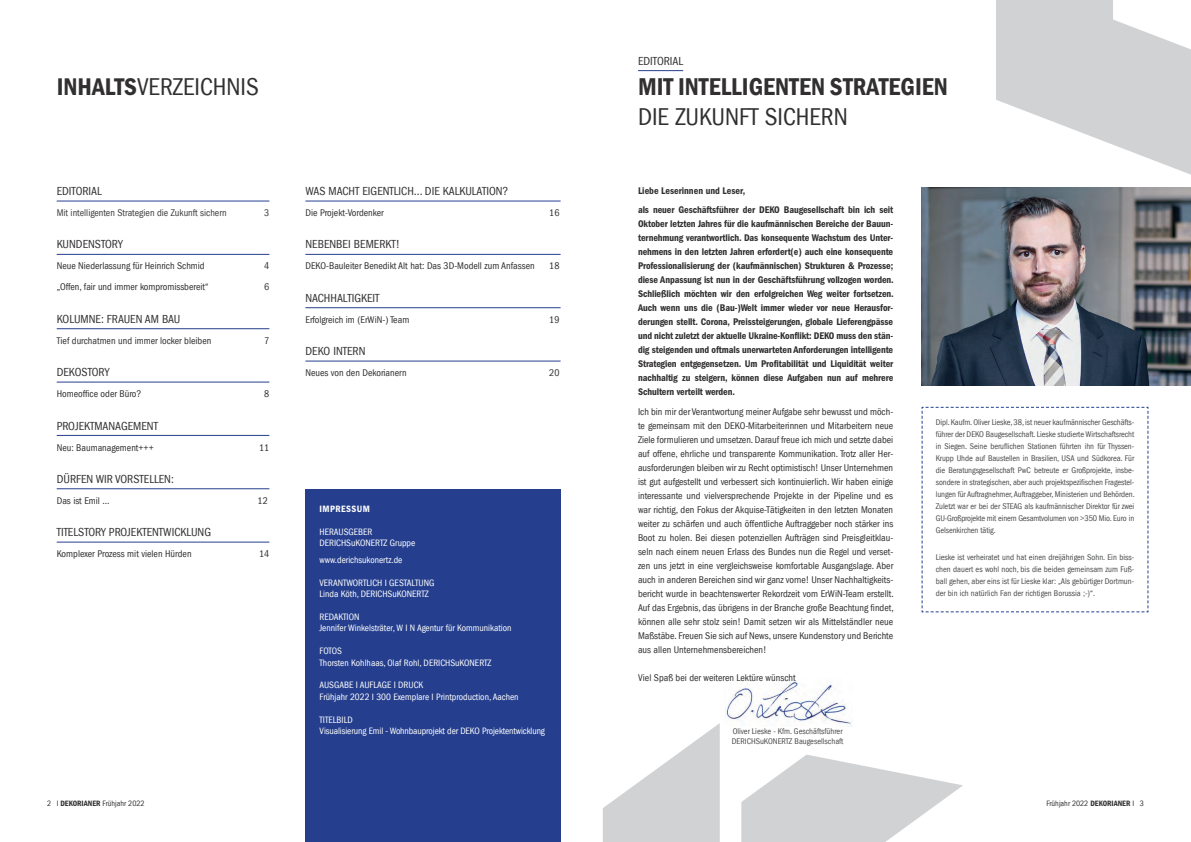
<style>
.page{position:relative;width:1191px;height:842px;background:#fff}
.page>*{position:absolute;margin:0;border:0;box-sizing:border-box;transform-origin:0 0}
.Headline_Titel{font:condensed 25px "Franklin Gothic LT";color:#312f30}
.Headline_Titel-2{font:600 condensed 25px "Franklin Gothic";color:#312f30}
.Inhalt_Rubrik{font:condensed 12px "Franklin Gothic LT";color:#312f30}
.Rubrik{font:condensed 12px "Franklin Gothic LT";color:#312f30}
.Fließtext{font:condensed 10px/14px "Franklin Gothic LT";color:#312f30;text-align:justify}
.Headline_Fließtext{font:600 condensed 10px/14px "Franklin Gothic LT";letter-spacing:-.01em;color:#312f30;text-align:justify}
.Inhalt_Titel{font:condensed 10px "Franklin Gothic LT";color:#312f30}
.Inhalt_Titel-2{font:condensed 10px "Franklin Gothic LT";color:#3e3e3f}
.t1{font:condensed 9.5px "Franklin Gothic LT";color:#fff}
.t2{font:600 condensed 9.5px "Franklin Gothic LT";letter-spacing:.05em;color:#fff}
.Bildunterschrift{font:condensed 8.5px/12px "Franklin Gothic LT";color:#4a4b4c;text-align:justify}
.t3{font:condensed 8px "Franklin Gothic LT";color:#312f30}
.s1{font-weight:600}
</style>
<div class="page">
<div style="left:305px;top:489px;width:255px;height:353px;background:#253f8e"></div>
<img style="left:921px;top:187px;width:270px;height:199px">
<img style="left:725px;top:680px;width:127px;height:47px">
<svg style="left:603px;top:724px;width:116px;height:118px"></svg>
<svg style="left:741px;top:755px;width:222px;height:87px"></svg>
<hr style="left:305px;top:201px;width:255px;height:1px;background:#253f8e">
<hr style="left:305px;top:254px;width:255px;height:1px;background:#253f8e">
<hr style="left:305px;top:307px;width:255px;height:1px;background:#253f8e">
<hr style="left:305px;top:361px;width:255px;height:1px;background:#253f8e">
<hr style="left:57px;top:201px;width:212px;height:1px;background:#253f8e">
<hr style="left:57px;top:254px;width:212px;height:1px;background:#253f8e">
<hr style="left:57px;top:328px;width:212px;height:1px;background:#253f8e">
<hr style="left:57px;top:382px;width:212px;height:1px;background:#253f8e">
<hr style="left:57px;top:435px;width:212px;height:1px;background:#253f8e">
<hr style="left:57px;top:488px;width:212px;height:1px;background:#253f8e">
<hr style="left:57px;top:542px;width:212px;height:1px;background:#253f8e">
<svg style="left:996px;top:0;width:195px;height:175px"></svg>
<svg style="left:921px;top:406px;width:228px;height:207px"></svg>
<hr style="left:638px;top:70px;width:45px;height:1px;background:#253f8e">
<p class="Headline_Titel" style="left:57px;top:72px;width:204px"><span class="s1">INHALTS</span>VERZEICHNIS</p>
<p class="Inhalt_Rubrik" style="left:57px;top:184px;width:47px">EDITORIAL</p>
<p class="Inhalt_Titel-2" style="left:57px;top:207px;width:171px">Mit intelligenten Strategien die Zukunft sichern</p>
<p class="Inhalt_Titel-2" style="left:264px;top:207px;width:7px">3</p>
<p class="Inhalt_Rubrik" style="left:57px;top:238px;width:67px">KUNDENSTORY</p>
<p class="Inhalt_Titel" style="left:57px;top:260px;width:149px">Neue Niederlassung für Heinrich Schmid</p>
<p class="Inhalt_Titel" style="left:264px;top:260px;width:7px">4</p>
<p class="Inhalt_Titel" style="left:57px;top:281px;width:153px">„Offen, fair und immer kompromissbereit“</p>
<p class="Inhalt_Titel" style="left:264px;top:281px;width:7px">6</p>
<p class="Inhalt_Rubrik" style="left:57px;top:312px;width:125px">KOLUMNE: FRAUEN AM BAU</p>
<p class="Inhalt_Titel" style="left:57px;top:335px;width:156px">Tief durchatmen und immer locker bleiben</p>
<p class="Inhalt_Titel" style="left:264px;top:335px;width:7px">7</p>
<p class="Inhalt_Rubrik" style="left:57px;top:365px;width:54px">DEKOSTORY</p>
<p class="Inhalt_Titel" style="left:57px;top:388px;width:86px">Homeoffice oder Büro?</p>
<p class="Inhalt_Titel" style="left:264px;top:388px;width:7px">8</p>
<p class="Inhalt_Rubrik" style="left:57px;top:419px;width:103px">PROJEKTMANAGEMENT</p>
<p class="Inhalt_Titel" style="left:57px;top:442px;width:99px">Neu: Baumanagement+++</p>
<p class="Inhalt_Titel" style="left:259px;top:442px;width:12px">11</p>
<p class="Inhalt_Rubrik" style="left:57px;top:472px;width:119px">DÜRFEN WIR VORSTELLEN:</p>
<p class="Inhalt_Titel" style="left:57px;top:495px;width:54px">Das ist Emil ...</p>
<p class="Inhalt_Titel" style="left:257px;top:495px;width:12px">12</p>
<p class="Inhalt_Rubrik" style="left:57px;top:525px;width:156px">TITELSTORY PROJEKTENTWICKLUNG</p>
<p class="Inhalt_Titel" style="left:57px;top:548px;width:136px">Komplexer Prozess mit vielen Hürden</p>
<p class="Inhalt_Titel" style="left:259px;top:548px;width:12px">14</p>
<p class="Inhalt_Rubrik" style="left:305px;top:184px;width:205px">WAS MACHT EIGENTLICH... DIE KALKULATION?</p>
<p class="Inhalt_Titel" style="left:305px;top:207px;width:80px">Die Projekt-Vordenker</p>
<p class="Inhalt_Titel" style="left:549px;top:207px;width:12px">16</p>
<p class="Inhalt_Rubrik" style="left:305px;top:238px;width:96px">NEBENBEI BEMERKT!</p>
<p class="Inhalt_Titel" style="left:305px;top:260px;width:231px">DEKO-Bauleiter Benedikt Alt hat: Das 3D-Modell zum Anfassen</p>
<p class="Inhalt_Titel" style="left:549px;top:260px;width:12px">18</p>
<p class="Inhalt_Rubrik" style="left:305px;top:291px;width:76px">NACHHALTIGKEIT</p>
<p class="Inhalt_Titel" style="left:305px;top:314px;width:105px">Erfolgreich im (ErWiN-) Team</p>
<p class="Inhalt_Titel" style="left:549px;top:314px;width:12px">19</p>
<p class="Inhalt_Rubrik" style="left:305px;top:344px;width:62px">DEKO INTERN</p>
<p class="Inhalt_Titel" style="left:305px;top:367px;width:103px">Neues von den Dekorianern</p>
<p class="Inhalt_Titel" style="left:549px;top:367px;width:12px">20</p>
<p class="t2" style="left:319px;top:503px;width:52px">IMPRESSUM</p>
<p class="t1" style="left:319px;top:526px;width:54px">HERAUSGEBER</p>
<p class="t1" style="left:319px;top:537px;width:97px">DERICHSuKONERTZ Gruppe</p>
<p class="t1" style="left:319px;top:554px;width:84px">www.derichsukonertz.de</p>
<p class="t1" style="left:319px;top:577px;width:116px">VERANTWORTLICH I GESTALTUNG</p>
<p class="t1" style="left:319px;top:589px;width:111px">Linda Köth, DERICHSuKONERTZ</p>
<p class="t1" style="left:319px;top:611px;width:41px">REDAKTION</p>
<p class="t1" style="left:319px;top:623px;width:193px">Jennifer Winkelsträter, W I N Agentur für Kommunikation</p>
<p class="t1" style="left:319px;top:646px;width:24px">FOTOS</p>
<p class="t1" style="left:319px;top:657px;width:173px">Thorsten Kohlhaas, Olaf Rohl, DERICHSuKONERTZ</p>
<p class="t1" style="left:319px;top:680px;width:105px">AUSGABE I AUFLAGE I DRUCK</p>
<p class="t1" style="left:319px;top:691px;width:201px">Frühjahr 2022 I 300 Exemplare I Printproduction, Aachen</p>
<p class="t1" style="left:319px;top:714px;width:35px">TITELBILD</p>
<p class="t1" style="left:319px;top:725px;width:227px">Visualisierung Emil - Wohnbauprojekt der DEKO Projektentwicklung</p>
<p class="Rubrik" style="left:638px;top:54px;width:47px">EDITORIAL</p>
<p class="Headline_Titel-2" style="left:638px;top:70px;width:311px">MIT INTELLIGENTEN STRATEGIEN</p>
<p class="Headline_Titel" style="left:638px;top:102px;width:211px">DIE ZUKUNFT SICHERN</p>
<p class="Headline_Fließtext" style="left:638px;top:183px;width:109px">Liebe Leserinnen und Leser,</p>
<p class="Headline_Fließtext" style="left:638px;top:203px;width:257px">als neuer Geschäftsführer der DEKO Baugesellschaft bin ich seit Oktober letzten Jahres für die kaufmännischen Bereiche der Bauun&shy;ternehmung verantwortlich. Das konsequente Wachstum des Unter&shy;nehmens in den letzten Jahren erfordert(e) auch eine konsequente Professionalisierung der (kaufmännischen) Strukturen &amp; Prozesse; diese Anpassung ist nun in der Geschäftsführung vollzogen worden.<br>Schließlich möchten wir den erfolgreichen Weg weiter fortsetzen.<br>Auch wenn uns die (Bau-)Welt immer wieder vor neue Herausfor&shy;derungen stellt. Corona, Preissteigerungen, globale Lieferengpässe und nicht zuletzt der aktuelle Ukraine-Konflikt: DEKO muss den stän&shy;dig steigenden und oftmals unerwarteten Anforderungen intelligente Strategien entgegensetzen. Um Profitabilität und Liquidität weiter nachhaltig zu steigern, können diese Aufgaben nun auf mehrere Schultern verteilt werden.</p>
<p class="Fließtext" style="left:638px;top:405px;width:257px">Ich bin mir der Verantwortung meiner Aufgabe sehr bewusst und möch&shy;te gemeinsam mit den DEKO-Mitarbeiterinnen und Mitarbeitern neue Ziele formulieren und umsetzen. Darauf freue ich mich und setzte dabei auf offene, ehrliche und transparente Kommunikation. Trotz aller Her&shy;ausforderungen bleiben wir zu Recht optimistisch! Unser Unternehmen ist gut aufgestellt und verbessert sich kontinuierlich. Wir haben einige interessante und vielversprechende Projekte in der Pipeline und es war richtig, den Fokus der Akquise-Tätigkeiten in den letzten Monaten weiter zu schärfen und auch öffentliche Auftraggeber noch stärker ins Boot zu holen. Bei diesen potenziellen Aufträgen sind Preisgleitklau&shy;seln nach einem neuen Erlass des Bundes nun die Regel und verset&shy;zen uns jetzt in eine vergleichsweise komfortable Ausgangslage. Aber auch in anderen Bereichen sind wir ganz vorne! Unser Nachhaltigkeits&shy;bericht wurde in beachtenswerter Rekordzeit vom ErWiN-Team erstellt.<br>Auf das Ergebnis, das übrigens in der Branche große Beachtung findet, können alle sehr stolz sein! Damit setzen wir als Mittelständler neue Maßstäbe. Freuen Sie sich auf News, unsere Kundenstory und Berichte aus allen Unternehmensbereichen!</p>
<p class="Fließtext" style="left:638px;top:671px;width:159px">Viel Spaß bei der weiteren Lektüre wünscht</p>
<p class="Bildunterschrift" style="left:731px;top:726px;width:113px;line-height:10px">Oliver Lieske - Kfm. Geschäftsführer<br>DERICHSuKONERTZ Baugesellschaft</p>
<p class="Bildunterschrift" style="left:935px;top:416px;width:200px">Dipl. Kaufm. Oliver Lieske, 38, ist neuer kaufmännischer Geschäfts&shy;führer der DEKO Baugesellschaft. Lieske studierte Wirtschaftsrecht in Siegen. Seine beruflichen Stationen führten ihn für Thyssen-Krupp Uhde auf Baustellen in Brasilien, USA und Südkorea. Für die Beratungsgesellschaft PwC betreute er Großprojekte, insbe&shy;sondere in strategischen, aber auch projektspezifischen Fragestel&shy;lungen für Auftragnehmer, Auftraggeber, Ministerien und Behörden.<br>Zuletzt war er bei der STEAG als kaufmännischer Direktor für zwei GU-Großprojekte mit einem Gesamtvolumen von &gt;350 Mio. Euro in Gelsenkirchen tätig.</p>
<p class="Bildunterschrift" style="left:935px;top:551px;width:200px">Lieske ist verheiratet und hat einen dreijährigen Sohn. Ein biss&shy;chen dauert es wohl noch, bis die beiden gemeinsam zum Fuß&shy;ball gehen, aber eins ist für Lieske klar: „Als gebürtiger Dortmun&shy;der bin ich natürlich Fan der richtigen Borussia ;-)“.</p>
<p class="t3" style="left:47px;top:799px;width:99px">2 I <span class="s1">DEKORIANER</span> Frühjahr 2022</p>
<p class="t3" style="left:1046px;top:799px;width:99px">Frühjahr 2022 <span class="s1">DEKORIANER</span> I 3</p>
</div>
